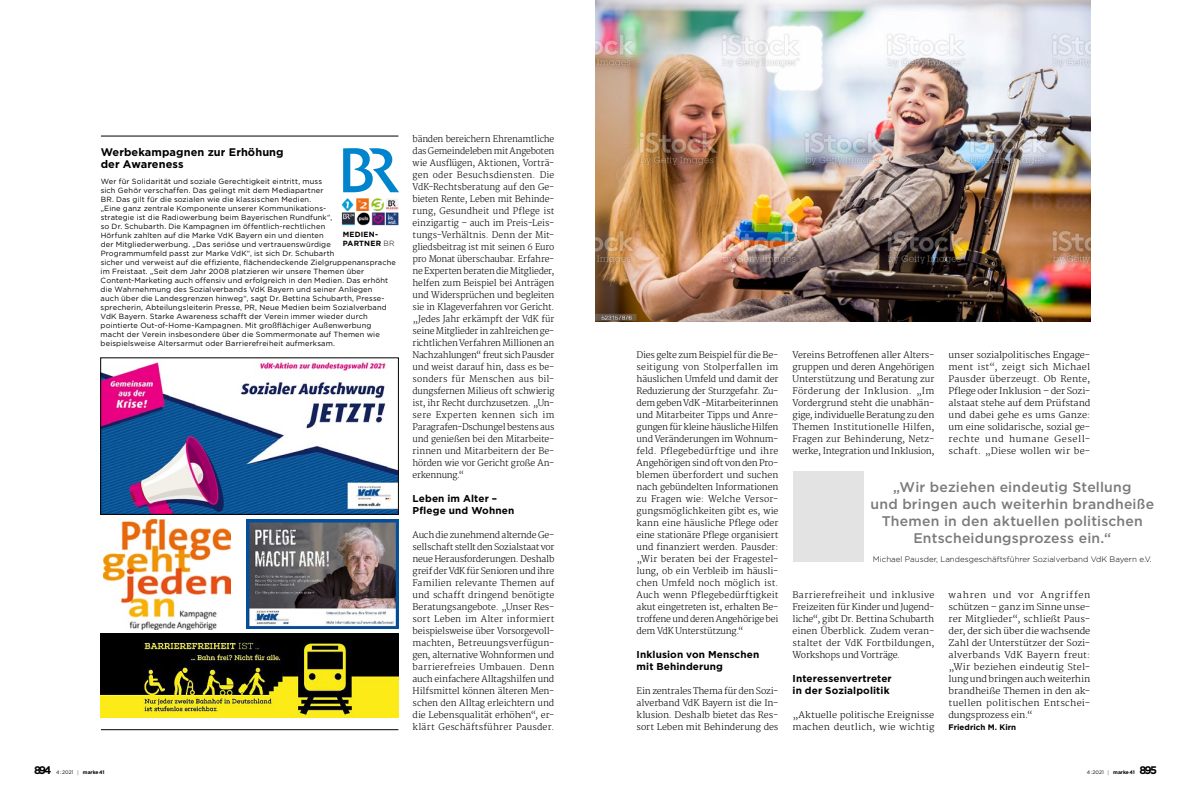
<style>
.page{position:relative;width:1191px;height:794px;background:#fff}
.page>*{position:absolute;margin:0;border:0;box-sizing:border-box;transform-origin:0 0}
.t1{font:500 14px/17px "Gotham";letter-spacing:.015em;color:#7a7b7a;text-align:center}
.t2{font:700 11px/12px "Gotham";letter-spacing:.005em;color:#000}
.t3{font:10.1px "Helvetica";color:#000}
.t4{font:700 10px/12px "Gotham";letter-spacing:.01em;color:#000}
.t5{font:300 8.9px/12px "Merriweather";color:#000;text-align:justify}
.t6{font:300 8.9px/12px "Merriweather";color:#000;text-align:justify;scale:.96 1}
.t7{font:300 8px "Gotham";color:#000}
.t8{font:700 8px "Gotham";letter-spacing:.005em;color:#000}
.t9{font:7.5px/9px "Gotham";letter-spacing:.02em;color:#000}
.t10{font:700 7.5px/9px "Gotham";letter-spacing:.025em;color:#000}
.t11{font:700 5px "Gotham";color:#000}
.s1{font-weight:300}
.s2{font-size:11px}
.s3{font-weight:400}
.s4{font-family:"Caecilia LT Std";font-weight:300}
</style>
<div class="page">
<div style="left:792px;top:471px;width:71px;height:91px;background:#e3e3e3"></div>
<hr style="left:101px;top:136px;width:297px;height:1px;background:#000">
<hr style="left:101px;top:729px;width:297px;height:1px;background:#000">
<img style="left:102px;top:362px;width:294px;height:150px">
<img style="left:101px;top:634px;width:297px;height:84px">
<img style="left:247px;top:520px;width:151px;height:108px">
<img style="left:103px;top:520px;width:128px;height:110px">
<svg style="left:343px;top:148px;width:56px;height:44px"></svg>
<img style="left:386px;top:212px;width:13px;height:14px">
<img style="left:371px;top:212px;width:13px;height:14px">
<img style="left:356px;top:212px;width:13px;height:14px">
<svg style="left:342px;top:198px;width:57px;height:13px"></svg>
<img style="left:342px;top:212px;width:12px;height:14px">
<img style="left:595px;top:0;width:495px;height:322px">
<p class="t2" style="left:101px;top:146px;width:184px">Werbekampagnen zur Erhöhung der Awareness</p>
<p class="t9" style="left:101px;top:176px;width:297px">Wer für Solidarität und soziale Gerechtigkeit eintritt, muss<br>sich Gehör verschaffen. Das gelingt mit dem Mediapartner<br>BR. Das gilt für die sozialen wie die klassischen Medien.<br>„Eine ganz zentrale Komponente unserer Kommunikations-<br>strategie ist die Radiowerbung beim Bayerischen Rundfunk“,<br>so Dr. Schubarth. Die Kampagnen im öffentlich-rechtlichen<br>Hörfunk zahlten auf die Marke VdK Bayern ein und dienten<br>der Mitgliederwerbung. „Das seriöse und vertrauenswürdige Programmumfeld passt zur Marke VdK“, ist sich Dr. Schubarth<br>sicher und verweist auf die effiziente, flächendeckende Zielgruppenansprache im Freistaat. „Seit dem Jahr 2008 platzieren wir unsere Themen über Content-Marketing auch offensiv und erfolgreich in den Medien. Das erhöht die Wahrnehmung des Sozialverbands VdK Bayern und seiner Anliegen<br>auch über die Landesgrenzen hinweg“, sagt Dr. Bettina Schubarth, Presse&shy;sprecherin, Abteilungsleiterin Presse, PR, Neue Medien beim Sozialverband VdK Bayern. Starke Awareness schafft der Verein immer wieder durch pointierte Out-of-Home-Kampagnen. Mit großflächiger Außenwerbung macht der Verein insbesondere über die Sommermonate auf Themen wie beispielsweise Altersarmut oder Barrierefreiheit aufmerksam.</p>
<p class="t10" style="left:343px;top:229px;width:53px">MEDIEN-<br>PARTNER <span class="s1">BR</span></p>
<p class="t6" style="left:412px;top:133px;width:149px">bänden bereichern Ehrenamtliche das Gemeindeleben mit Angeboten wie Ausflügen, Aktionen, Vorträ&shy;gen oder Besuchsdiensten. Die VdK-Rechtsberatung auf den Ge&shy;bieten Rente, Leben mit Behinde&shy;rung, Gesundheit und Pflege ist einzigartig – auch im Preis-Leis&shy;tungs-Verhältnis. Denn der Mit&shy;gliedsbeitrag ist mit seinen 6 Euro pro Monat überschaubar. Erfahre&shy;ne Experten beraten die Mitglieder, helfen zum Beispiel bei Anträgen und Widersprüchen und begleiten sie in Klageverfahren vor Gericht. „Jedes Jahr erkämpft der VdK für seine Mitglieder in zahlreichen ge&shy;richtlichen Verfahren Millionen an Nachzahlungen“ freut sich Pausder und weist darauf hin, dass es be&shy;sonders für Menschen aus bil&shy;dungsfernen Milieus oft schwierig ist, ihr Recht durchzusetzen. „Un&shy;sere Experten kennen sich im Paragrafen-Dschungel bestens aus und genießen bei den Mitarbeite&shy;rinnen und Mitarbeitern der Be&shy;hörden wie vor Gericht große An&shy;erkennung.“</p>
<p class="t4" style="left:412px;top:492px;width:103px">Leben im Alter –<br>Pflege und Wohnen</p>
<p class="t5" style="left:412px;top:529px;width:143px">Auch die zunehmend alternde Ge&shy;sellschaft stellt den Sozialstaat vor neue Herausforderungen. Deshalb greif der VdK für Senioren und ihre Familien relevante Themen auf und schafft dringend benötigte Beratungsangebote. „Unser Res&shy;sort Leben im Alter informiert beispielsweise über Vorsorgevoll&shy;machten, Betreuungsverfügun&shy;gen, alternative Wohnformen und barrierefreies Umbauen. Denn auch einfachere Alltagshilfen und Hilfsmittel können älteren Men&shy;schen den Alltag erleichtern und die Lebensqualität erhöhen“, er&shy;klärt Geschäftsführer Pausder.</p>
<p class="t3" style="left:504px;top:240px;width:74px">08.06.21 11:29</p>
<p class="t5" style="left:636px;top:349px;width:143px">Dies gelte zum Beispiel für die Be&shy;seitigung von Stolperfallen im häuslichen Umfeld und damit der Reduzierung der Sturzgefahr. Zu&shy;dem geben VdK -Mitarbeiterinnen und Mitarbeiter Tipps und Anre&shy;gungen für kleine häusliche Hilfen und Veränderungen im Wohnum&shy;feld. Pflegebedürftige und ihre Angehörigen sind oft von den Pro&shy;blemen überfordert und suchen nach gebündelten Informationen zu Fragen wie: Welche Versor&shy;gungsmöglichkeiten gibt es, wie kann eine häusliche Pflege oder eine stationäre Pflege organisiert und finanziert werden. Pausder: „Wir beraten bei der Fragestel&shy;lung, ob ein Verbleib im häusli&shy;chen Umfeld noch möglich ist.<br>Auch wenn Pflegebedürftigkeit akut eingetreten ist, erhalten Be&shy;troffene und deren Angehörige bei dem VdK Unterstützung.“</p>
<p class="t4" style="left:636px;top:648px;width:124px">Inklusion von Menschen mit Behinderung</p>
<p class="t5" style="left:636px;top:685px;width:143px">Ein zentrales Thema für den Sozi&shy;alverband VdK Bayern ist die In&shy;klusion. Deshalb bietet das Res&shy;sort Leben mit Behinderung des</p>
<p class="t5" style="left:792px;top:349px;width:143px">Vereins Betroffenen aller Alters&shy;gruppen und deren Angehörigen Unterstützung und Beratung zur Förderung der Inklusion. „Im Vordergrund steht die unabhän&shy;gige, individuelle Beratung zu den Themen Institutionelle Hilfen, Fragen zur Behinderung, Netz&shy;werke, Integration und Inklusion,</p>
<p class="t5" style="left:948px;top:349px;width:143px">unser sozialpolitisches Engage&shy;ment ist“, zeigt sich Michael Pausder überzeugt. Ob Rente, Pflege oder Inklusion – der Sozi&shy;alstaat stehe auf dem Prüfstand und dabei gehe es ums Ganze: um eine solidarische, sozial ge&shy;rechte und humane Gesell&shy;schaft. „Diese wollen wir be-</p>
<h1 class="t1" style="left:870px;top:478px;width:285px">„Wir beziehen eindeutig Stellung<br>und bringen auch weiterhin brandheiße Themen in den aktuellen politischen Entscheidungsprozess ein.“</h1>
<p class="t7" style="left:873px;top:554px;width:280px">Michael Pausder, Landesgeschäftsführer Sozialverband VdK Bayern e.V.</p>
<p class="t5" style="left:792px;top:589px;width:143px">Barrierefreiheit und inklusive Freizeiten für Kinder und Jugend&shy;liche“, gibt Dr. Bettina Schubarth einen Überblick. Zudem veran&shy;staltet der VdK Fortbildungen, Workshops und Vorträge.</p>
<p class="t4" style="left:792px;top:672px;width:101px">Interessenvertreter in der Sozialpolitik</p>
<p class="t5" style="left:792px;top:709px;width:143px">„Aktuelle politische Ereignisse machen deutlich, wie wichtig</p>
<p class="t5" style="left:948px;top:589px;width:143px">wahren und vor Angriffen schützen – ganz im Sinne unse&shy;rer Mitglieder“, schließt Paus&shy;der, der sich über die wachsende Zahl der Unterstützer der Sozi&shy;alverbands VdK Bayern freut: „Wir beziehen eindeutig Stel&shy;lung und bringen auch weiterhin brandheiße Themen in den ak&shy;tuellen politischen Entschei&shy;dungsprozess ein.“</p>
<p class="t8" style="left:948px;top:722px;width:69px">Friedrich M. Kirn</p>
<p class="t11" style="left:34px;top:769px;width:72px"><span class="s2">894</span> <span class="s3">4:2021</span> <span class="s4">|</span> marke41</p>
<p class="t11" style="left:1086px;top:769px;width:72px"><span class="s3">4:2021</span> <span class="s4">|</span> marke41 <span class="s2">895</span></p>
</div>
